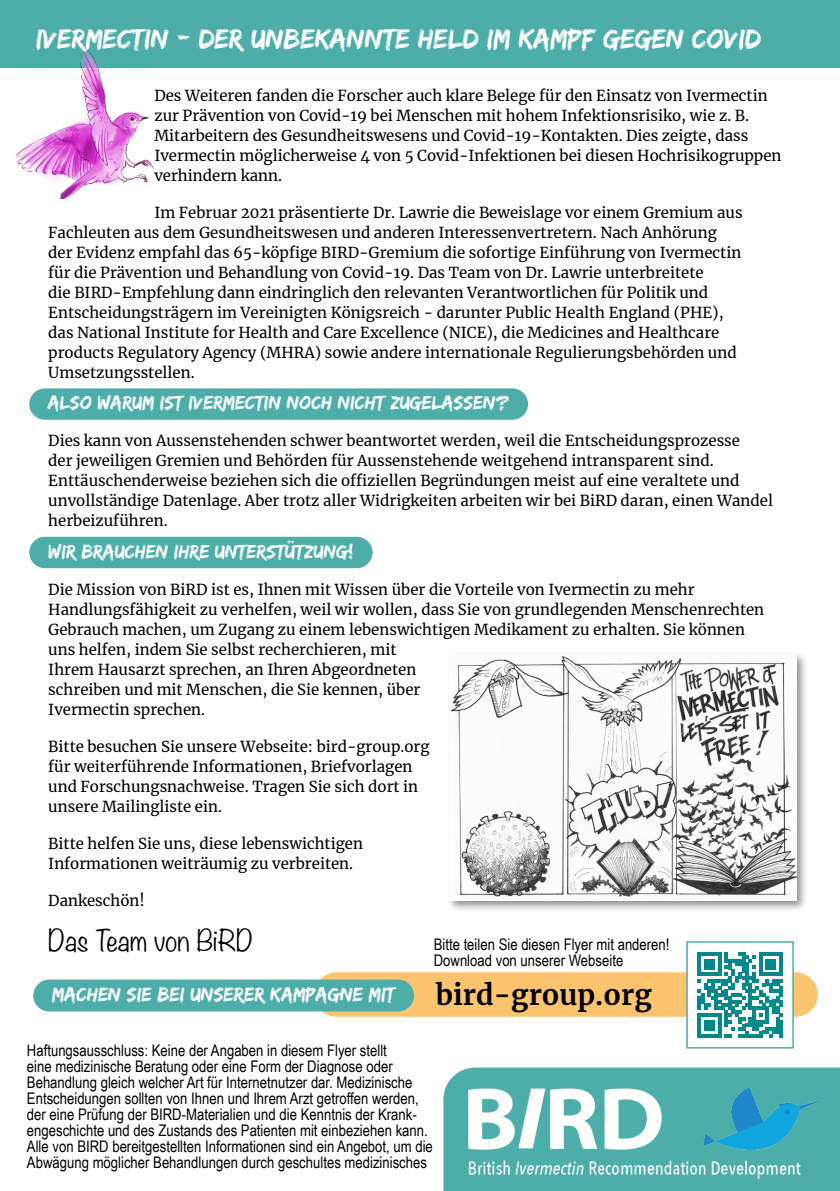
<style>
.page{position:relative;width:840px;height:1191px;background:#fff}
.page>*{position:absolute;margin:0;border:0;box-sizing:border-box;transform-origin:0 0}
.t1{font:28.6px "Edo";color:#fff}
.t2{font:700 28px "Merriweather";color:#000}
.t3{font:300 26.4px "Noteworthy";color:#000}
.t4{font:20.4px "Edo";color:#fff}
.t5{font:20px "Edo";color:#fff}
.t6{font:16px/16px "Arial Narrow";color:#000}
.t7{font:15px/20px "Merriweather";color:#000}
</style>
<div class="page">
<div style="left:0;top:0;width:839px;height:68px;background:#4cada9"></div>
<svg style="left:443px;top:1073px;width:14px;height:118px;background:#5db4b1"></svg>
<div style="left:446px;top:651px;width:361px;height:261px;background:#000;opacity:.45"></div>
<img style="left:449px;top:655px;width:346px;height:245px">
<img style="left:457px;top:1067px;width:382px;height:124px">
<img style="left:15px;top:48px;width:139px;height:150px">
<div style="left:29px;top:388px;width:498px;height:32px;background:#4cada9;border-radius:16px"></div>
<div style="left:29px;top:537px;width:343px;height:31px;background:#4cada9;border-radius:16px"></div>
<div style="left:313px;top:971px;width:505px;height:46px;background:#fdc46f;border-radius:23px"></div>
<div style="left:313px;top:970px;width:505px;height:48px;border:2px solid #fff;border-radius:23px"></div>
<div style="left:686px;top:942px;width:106px;height:105px;background:#fff"></div>
<svg style="left:697px;top:952px;width:85px;height:85px"></svg>
<div style="left:686px;top:941px;width:107px;height:107px;border:2px solid #4cada9"></div>
<div style="left:33px;top:979px;width:381px;height:32px;background:#4cada9;border-radius:16px"></div>
<h1 class="t1" style="left:36px;top:22px;width:726px">IVERMECTIN:- DER UNBEKANNTE HELD IM KAMPF GEGEN COVID</h1>
<p class="t7" style="left:154px;top:85px;width:628px">Des Weiteren fanden die Forscher auch klare Belege für den Einsatz von Ivermectin zur Prävention von Covid-19 bei Menschen mit hohem Infektionsrisiko, wie z. B.<br>Mitarbeitern des Gesundheitswesens und Covid-19-Kontakten. Dies zeigte, dass Ivermectin möglicherweise 4 von 5 Covid-Infektionen bei diesen Hochrisikogruppen verhindern kann.</p>
<p class="t7" style="left:48px;top:202px;width:695px;text-indent:106px">Im Februar 2021 präsentierte Dr. Lawrie die Beweislage vor einem Gremium aus Fachleuten aus dem Gesundheitswesen und anderen Interessenvertretern. Nach Anhörung der Evidenz empfahl das 65-köpfige BIRD-Gremium die sofortige Einführung von Ivermectin für die Prävention und Behandlung von Covid-19. Das Team von Dr. Lawrie unterbreitete<br>die BIRD-Empfehlung dann eindringlich den relevanten Verantwortlichen für Politik und Entscheidungsträgern im Vereinigten Königsreich - darunter Public Health England (PHE), das National Institute for Health and Care Excellence (NICE), die Medicines and Healthcare products Regulatory Agency (MHRA) sowie andere internationale Regulierungsbehörden und Umsetzungsstellen.</p>
<h3 class="t5" style="left:48px;top:391px;width:462px">ALSO WARUM IST IVERMECTIN NOCH NICHT ZUGELASSEN?</h3>
<p class="t7" style="left:48px;top:430px;width:725px">Dies kann von Aussenstehenden schwer beantwortet werden, weil die Entscheidungsprozesse<br>der jeweiligen Gremien und Behörden für Aussenstehende weitgehend intransparent sind.<br>Enttäuschenderweise beziehen sich die offiziellen Begründungen meist auf eine veraltete und unvollständige Datenlage. Aber trotz aller Widrigkeiten arbeiten wir bei BiRD daran, einen Wandel herbeizuführen.</p>
<h3 class="t5" style="left:48px;top:539px;width:306px">WIR BRAUCHEN IHRE UNTERSTÜTZUNG!</h3>
<p class="t7" style="left:48px;top:579px;width:717px">Die Mission von BiRD ist es, Ihnen mit Wissen über die Vorteile von Ivermectin zu mehr Handlungsfähigkeit zu verhelfen, weil wir wollen, dass Sie von grundlegenden Menschenrechten Gebrauch machen, um Zugang zu einem lebenswichtigen Medikament zu erhalten. Sie können uns helfen, indem Sie selbst recherchieren, mit<br>Ihrem Hausarzt sprechen, an Ihren Abgeordneten<br>schreiben und mit Menschen, die Sie kennen, über<br>Ivermectin sprechen.</p>
<p class="t7" style="left:48px;top:736px;width:382px">Bitte besuchen Sie unsere Webseite: bird-group.org für weiterführende Informationen, Briefvorlagen und Forschungsnachweise. Tragen Sie sich dort in unsere Mailingliste ein.</p>
<p class="t7" style="left:48px;top:833px;width:316px">Bitte helfen Sie uns, diese lebenswichtigen<br>Informationen weiträumig zu verbreiten.</p>
<p class="t7" style="left:48px;top:890px;width:98px">Dankeschön!</p>
<h3 class="t3" style="left:48px;top:917px;width:206px">Das Team von BiRD</h3>
<p class="t6" style="left:433px;top:935px;width:237px">Bitte teilen Sie diesen Flyer mit anderen!<br>Download von unserer Webseite</p>
<h3 class="t4" style="left:52px;top:982px;width:344px">MACHEN SIE BEI UNSERER KAMPAGNE MIT</h3>
<h2 class="t2" style="left:435px;top:975px;width:217px">bird-group.org</h2>
<p class="t6" style="left:27px;top:1042px;width:407px">Haftungsausschluss: Keine der Angaben in diesem Flyer stellt<br>eine medizinische Beratung oder eine Form der Diagnose oder Behandlung gleich welcher Art für Internetnutzer dar. Medizinische Entscheidungen sollten von Ihnen und Ihrem Arzt getroffen werden, der eine Prüfung der BIRD-Materialien und die Kenntnis der Krank&shy;engeschichte und des Zustands des Patienten mit einbeziehen kann.<br>Alle von BIRD bereitgestellten Informationen sind ein Angebot, um die Abwägung möglicher Behandlungen durch geschultes medizinisches</p>
</div>
